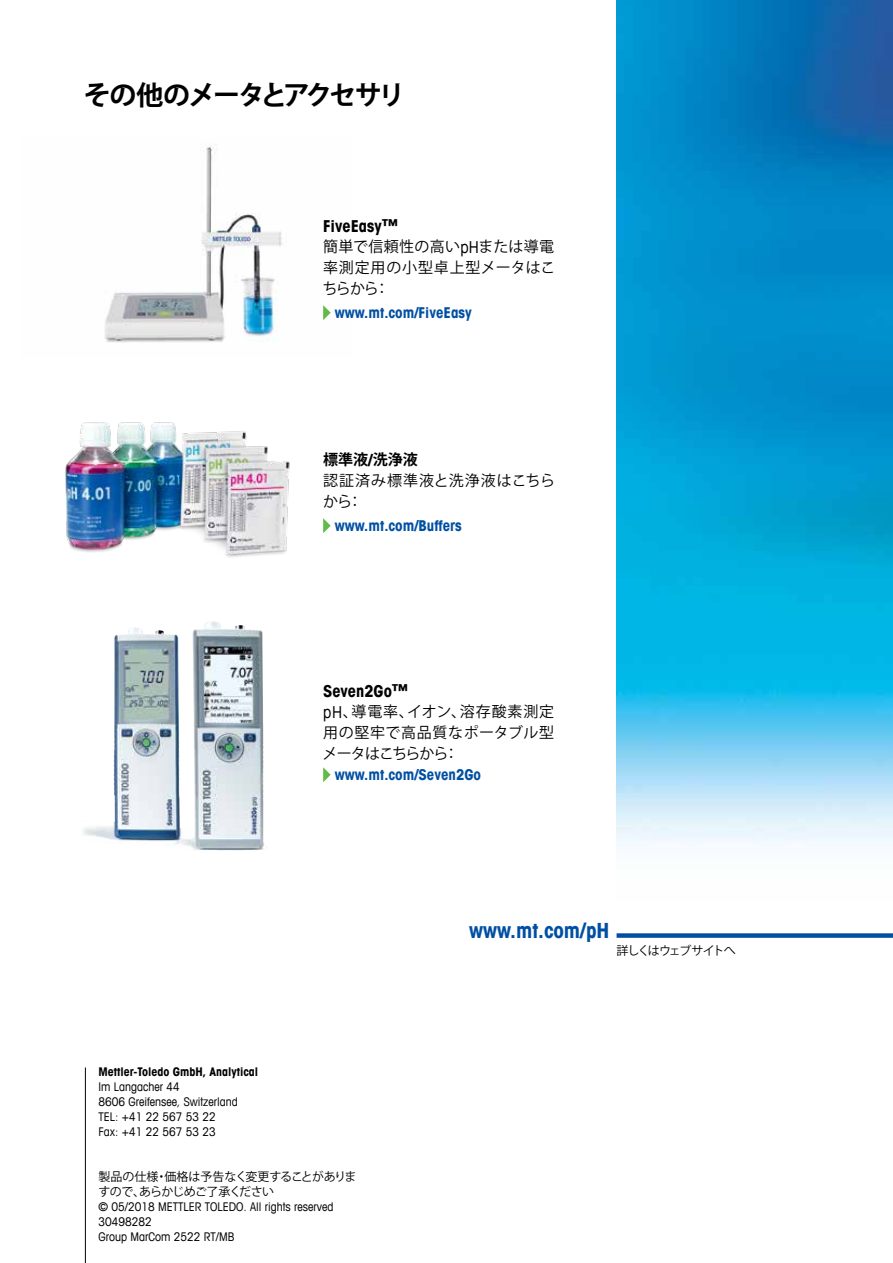
<style>
.page{position:relative;width:893px;height:1263px;background:#fff}
.page>*{position:absolute;margin:0;border:0;box-sizing:border-box;transform-origin:0 0}
.t1{font:700 27px "Koz Go Pro";letter-spacing:-.075em;color:#000}
.t2{font:700 condensed 21px "Avant Garde Com";color:#004fa3}
.t3{font:700 condensed 16.5px "Avant Garde Com";color:#000}
.t4{font:15px/21px "Koz Go Pro";letter-spacing:.02em;color:#000;text-align:justify}
.t5{font:700 condensed 15px "Avant Garde Com";color:#004fa3}
.t6{font:15px/21px "Koz Go Pro";letter-spacing:.065em;color:#000}
.t7{font:condensed 12px/15px "Avant Garde Com";color:#000}
.t8{font:12px/15px "Koz Go Pro";letter-spacing:-.05em;color:#000}
.t9{font:700 condensed 12px "Avant Garde Com";color:#000}
.t10{font:12px "Koz Go Pro";letter-spacing:-.115em;color:#000}
.s1{font-family:"Avant Garde Com";font-stretch:condensed;font-size:16.5px}
.s2{font-weight:700}
.s3{font-family:"Avant Garde Com";font-weight:700;font-stretch:condensed;font-size:16.5px}
</style>
<div class="page">
<img style="left:617px;top:0;width:276px;height:845px">
<div style="left:617px;top:933px;width:276px;height:5px;background:#004fa3"></div>
<img style="left:105px;top:145px;width:177px;height:198px">
<svg style="left:323px;top:305px;width:8px;height:15px"></svg>
<svg style="left:323px;top:518px;width:8px;height:15px"></svg>
<svg style="left:323px;top:767px;width:8px;height:15px"></svg>
<img style="left:65px;top:422px;width:225px;height:135px">
<img style="left:83px;top:820px;width:184px;height:31px">
<img style="left:114px;top:621px;width:149px;height:227px">
<hr style="left:85px;top:1067px;width:1px;height:196px;background:#000">
<h1 class="t1" style="left:84px;top:78px;width:323px">その他のメータとアクセサリ</h1>
<h3 class="t3" style="left:323px;top:215px;width:77px">FiveEasy™</h3>
<p class="t4" style="left:322px;top:237px;width:235px">簡単で信頼性の高い<span class="s1">pH</span>または導電率測定用の小型卓上型メータはこちらから：</p>
<p class="t5" style="left:335px;top:303px;width:138px">www.mt.com/FiveEasy</p>
<p class="t6" style="left:323px;top:450px;width:233px"><span class="s2">標準液</span><span class="s3">/</span><span class="s2">洗浄液<br></span>認証済み標準液と洗浄液はこちらから：</p>
<p class="t5" style="left:335px;top:516px;width:128px">www.mt.com/Buffers</p>
<h3 class="t3" style="left:323px;top:680px;width:87px">Seven2Go™</h3>
<p class="t4" style="left:323px;top:702px;width:233px"><span class="s1">pH</span>、導電率、イオン、溶存酸素測定用の堅牢で高品質なポータブル型メータはこちらから：</p>
<p class="t5" style="left:335px;top:765px;width:148px">www.mt.com/Seven2Go</p>
<p class="t9" style="left:98px;top:1064px;width:161px">Mettler-Toledo GmbH, Analytical</p>
<p class="t7" style="left:98px;top:1079px;width:141px">Im Langacher 44<br>8606 Greifensee, Switzerland<br>TEL: +41 22 567 53 22<br>Fax: +41 22 567 53 23</p>
<p class="t8" style="left:98px;top:1169px;width:260px">製品の仕様・価格は予告なく変更することがありますので、あらかじめご了承ください</p>
<p class="t7" style="left:98px;top:1199px;width:236px">© 05/2018 METTLER TOLEDO. All rights reserved<br>30498282<br>Group MarCom 2522 RT/MB</p>
<h2 class="t2" style="left:469px;top:917px;width:142px">www.mt.com/pH</h2>
<p class="t10" style="left:617px;top:943px;width:121px">詳しくはウェブサイトへ</p>
</div>
